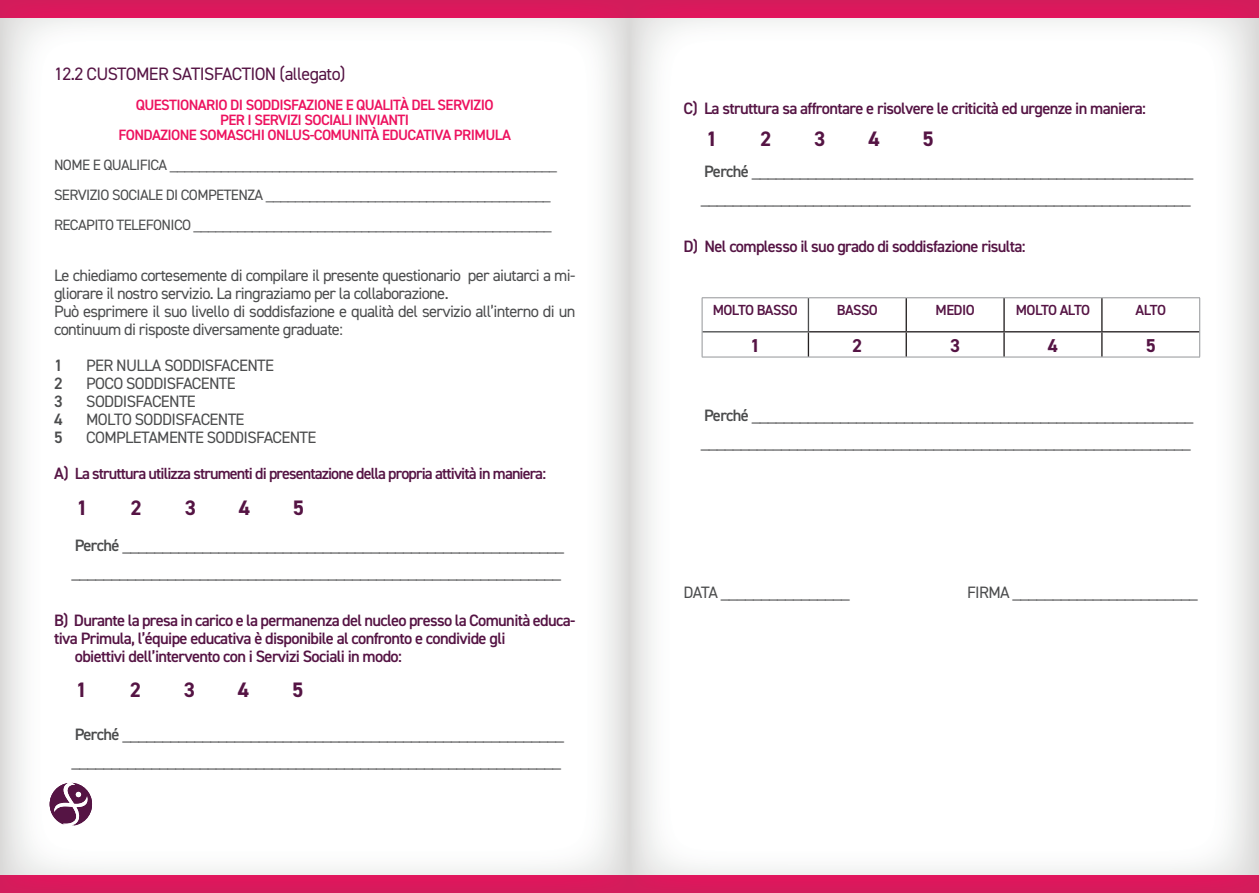
<style>
.page{position:relative;width:1259px;height:893px;background:#fff}
.page>*{position:absolute;margin:0;border:0;box-sizing:border-box;transform-origin:0 0}
.t1{font:700 21px "DIN2014";color:#551444}
.t2{font:700 18.75px "DIN2014";color:#551444}
.t3{font:18px "DIN2014";letter-spacing:-.035em;color:#551444}
.t4{font:16.5px/18px "DIN2014";letter-spacing:-.04em;color:#4b4c4d}
.t5{font:600 16.5px/18px "DIN2014";letter-spacing:-.04em;color:#551444}
.t6{font:600 16.5px "DIN2014";color:#4b4c4d}
.t7{font:600 16.2px "DIN2014";letter-spacing:-.055em;color:#551444}
.t8{font:15px "DIN2014";letter-spacing:-.04em;color:#4b4c4d}
.t9{font:600 15px "DIN2014";letter-spacing:-.04em;color:#ed115e}
.t10{font:600 14.7px "DIN2014";letter-spacing:-.04em;color:#551444}
.s1{font-size:16.5px}
.s2{font-weight:600}
</style>
<div class="page">
<img style="left:0;top:17px;width:314px;height:613px">
<img style="left:314px;top:17px;width:315px;height:613px">
<img style="left:0;top:630px;width:629px;height:246px">
<img style="left:629px;top:17px;width:630px;height:859px">
<div style="left:0;top:0;width:1259px;height:17px;background:#db185c"></div>
<div style="left:0;top:876px;width:1259px;height:17px;background:#da195c"></div>
<img style="left:50px;top:825px;width:42px;height:1px">
<img style="left:61px;top:825px;width:19px;height:1px">
<img style="left:50px;top:783px;width:42px;height:42px">
<img style="left:61px;top:783px;width:19px;height:42px">
<img style="left:53px;top:796px;width:36px;height:16px">
<svg style="left:76px;top:792px;width:5px;height:6px"></svg>
<hr style="left:905px;top:298px;width:2px;height:33px;background:#231f20">
<hr style="left:1003px;top:298px;width:1px;height:33px;background:#231f20">
<hr style="left:1101px;top:298px;width:1px;height:33px;background:#231f20">
<hr style="left:809px;top:331px;width:97px;height:1px;background:#231f20">
<svg style="left:808px;top:332px;width:1px;height:25px"></svg>
<hr style="left:906px;top:331px;width:98px;height:1px;background:#231f20">
<hr style="left:905px;top:332px;width:2px;height:25px;background:#231f20">
<hr style="left:1004px;top:331px;width:98px;height:1px;background:#231f20">
<svg style="left:1003px;top:332px;width:1px;height:25px"></svg>
<hr style="left:1102px;top:331px;width:97px;height:1px;background:#231f20">
<svg style="left:1101px;top:332px;width:1px;height:25px"></svg>
<hr style="left:808px;top:298px;width:1px;height:33px;background:#4b4c4d">
<hr style="left:702px;top:331px;width:107px;height:1px;background:#4b4c4d">
<hr style="left:702px;top:297px;width:106px;height:1px;background:#939598">
<hr style="left:702px;top:298px;width:1px;height:34px;background:#939598">
<hr style="left:808px;top:297px;width:98px;height:1px;background:#939598">
<hr style="left:906px;top:297px;width:98px;height:1px;background:#939598">
<hr style="left:1004px;top:297px;width:98px;height:1px;background:#939598">
<hr style="left:1102px;top:297px;width:98px;height:1px;background:#939598">
<hr style="left:1199px;top:298px;width:1px;height:34px;background:#939598">
<svg style="left:702px;top:332px;width:1px;height:25px"></svg>
<svg style="left:1199px;top:332px;width:1px;height:25px"></svg>
<hr style="left:702px;top:357px;width:106px;height:1px;background:#939598">
<hr style="left:808px;top:357px;width:98px;height:1px;background:#939598">
<hr style="left:906px;top:357px;width:98px;height:1px;background:#939598">
<hr style="left:1004px;top:357px;width:98px;height:1px;background:#939598">
<hr style="left:1102px;top:357px;width:98px;height:1px;background:#939598">
<p class="t3" style="left:54px;top:63px;width:293px">12.2 CUSTOMER SATISFACTION (allegato)</p>
<p class="t9" style="left:136px;top:95px;width:359px">QUESTIONARIO DI SODDISFAZIONE E QUALITÀ DEL SERVIZIO</p>
<p class="t9" style="left:220px;top:110px;width:190px">PER I SERVIZI SOCIALI INVIANTI</p>
<p class="t9" style="left:119px;top:125px;width:394px">FONDAZIONE SOMASCHI ONLUS-COMUNITÀ EDUCATIVA PRIMULA</p>
<p class="t8" style="left:54px;top:156px;width:504px">NOME E QUALIFICA _____________________________________________________</p>
<p class="t8" style="left:54px;top:186px;width:498px">SERVIZIO SOCIALE DI COMPETENZA _______________________________________</p>
<p class="t8" style="left:54px;top:216px;width:499px">RECAPITO TELEFONICO _________________________________________________</p>
<p class="t4" style="left:54px;top:266px;width:523px">Le chiediamo cortesemente di compilare il presente questionario per aiutarci a mi&shy;gliorare il nostro servizio. La ringraziamo per la collaborazione.</p>
<p class="t4" style="left:54px;top:302px;width:523px">Può esprimere il suo livello di soddisfazione e qualità del servizio all’interno di un continuum di risposte diversamente graduate:</p>
<p class="t6" style="left:54px;top:355px;width:10px">1</p>
<p class="t4" style="left:86px;top:356px;width:189px">PER NULLA SODDISFACENTE</p>
<p class="t6" style="left:54px;top:373px;width:10px">2</p>
<p class="t4" style="left:86px;top:374px;width:151px">POCO SODDISFACENTE</p>
<p class="t6" style="left:54px;top:391px;width:10px">3</p>
<p class="t4" style="left:86px;top:392px;width:111px">SODDISFACENTE</p>
<p class="t6" style="left:54px;top:409px;width:10px">4</p>
<p class="t4" style="left:86px;top:410px;width:160px">MOLTO SODDISFACENTE</p>
<p class="t6" style="left:54px;top:427px;width:10px">5</p>
<p class="t4" style="left:86px;top:428px;width:232px">COMPLETAMENTE SODDISFACENTE</p>
<p class="t7" style="left:54px;top:463px;width:493px"><span class="s1">A)</span> La struttura utilizza strumenti di presentazione della propria attività in maniera:</p>
<p class="t1" style="left:77px;top:494px;width:13px">1</p>
<p class="t1" style="left:131px;top:494px;width:13px">2</p>
<p class="t1" style="left:185px;top:494px;width:13px">3</p>
<p class="t1" style="left:239px;top:494px;width:13px">4</p>
<p class="t1" style="left:293px;top:494px;width:13px">5</p>
<p class="t4" style="left:75px;top:536px;width:491px"><span class="s2">Perché</span> _______________________________________________________</p>
<p class="t4" style="left:71px;top:563px;width:491px">_____________________________________________________________</p>
<p class="t5" style="left:54px;top:611px;width:523px">B) Durante la presa in carico e la permanenza del nucleo presso la Comunità educa&shy;tiva Primula, l’équipe educativa è disponibile al confronto e condivide gli</p>
<p class="t5" style="left:75px;top:647px;width:329px">obiettivi dell’intervento con i Servizi Sociali in modo:</p>
<p class="t1" style="left:76px;top:676px;width:13px">1</p>
<p class="t1" style="left:130px;top:676px;width:13px">2</p>
<p class="t1" style="left:184px;top:676px;width:13px">3</p>
<p class="t1" style="left:238px;top:676px;width:13px">4</p>
<p class="t1" style="left:292px;top:676px;width:13px">5</p>
<p class="t4" style="left:75px;top:725px;width:491px"><span class="s2">Perché</span> _______________________________________________________</p>
<p class="t4" style="left:71px;top:752px;width:491px">_____________________________________________________________</p>
<p class="t5" style="left:683px;top:99px;width:464px">C) La struttura sa affrontare e risolvere le criticità ed urgenze in maniera:</p>
<p class="t1" style="left:706px;top:125px;width:13px">1</p>
<p class="t1" style="left:760px;top:125px;width:13px">2</p>
<p class="t1" style="left:814px;top:125px;width:13px">3</p>
<p class="t1" style="left:868px;top:125px;width:13px">4</p>
<p class="t1" style="left:922px;top:125px;width:13px">5</p>
<p class="t4" style="left:704px;top:162px;width:491px"><span class="s2">Perché</span> _______________________________________________________</p>
<p class="t4" style="left:701px;top:189px;width:491px">_____________________________________________________________</p>
<p class="t5" style="left:683px;top:237px;width:344px">D) Nel complesso il suo grado di soddisfazione risulta:</p>
<p class="t10" style="left:713px;top:300px;width:86px">MOLTO BASSO</p>
<p class="t10" style="left:837px;top:300px;width:43px">BASSO</p>
<p class="t10" style="left:935px;top:300px;width:41px">MEDIO</p>
<p class="t10" style="left:1016px;top:300px;width:76px">MOLTO ALTO</p>
<p class="t10" style="left:1135px;top:300px;width:32px">ALTO</p>
<p class="t2" style="left:750px;top:333px;width:12px">1</p>
<p class="t2" style="left:852px;top:333px;width:12px">2</p>
<p class="t2" style="left:950px;top:333px;width:12px">3</p>
<p class="t2" style="left:1048px;top:333px;width:12px">4</p>
<p class="t2" style="left:1145px;top:333px;width:12px">5</p>
<p class="t4" style="left:704px;top:405px;width:491px"><span class="s2">Perché</span> _______________________________________________________</p>
<p class="t4" style="left:701px;top:432px;width:491px">_____________________________________________________________</p>
<p class="t4" style="left:683px;top:582px;width:168px">DATA ________________</p>
<p class="t4" style="left:967px;top:582px;width:232px">FIRMA _______________________</p>
</div>
